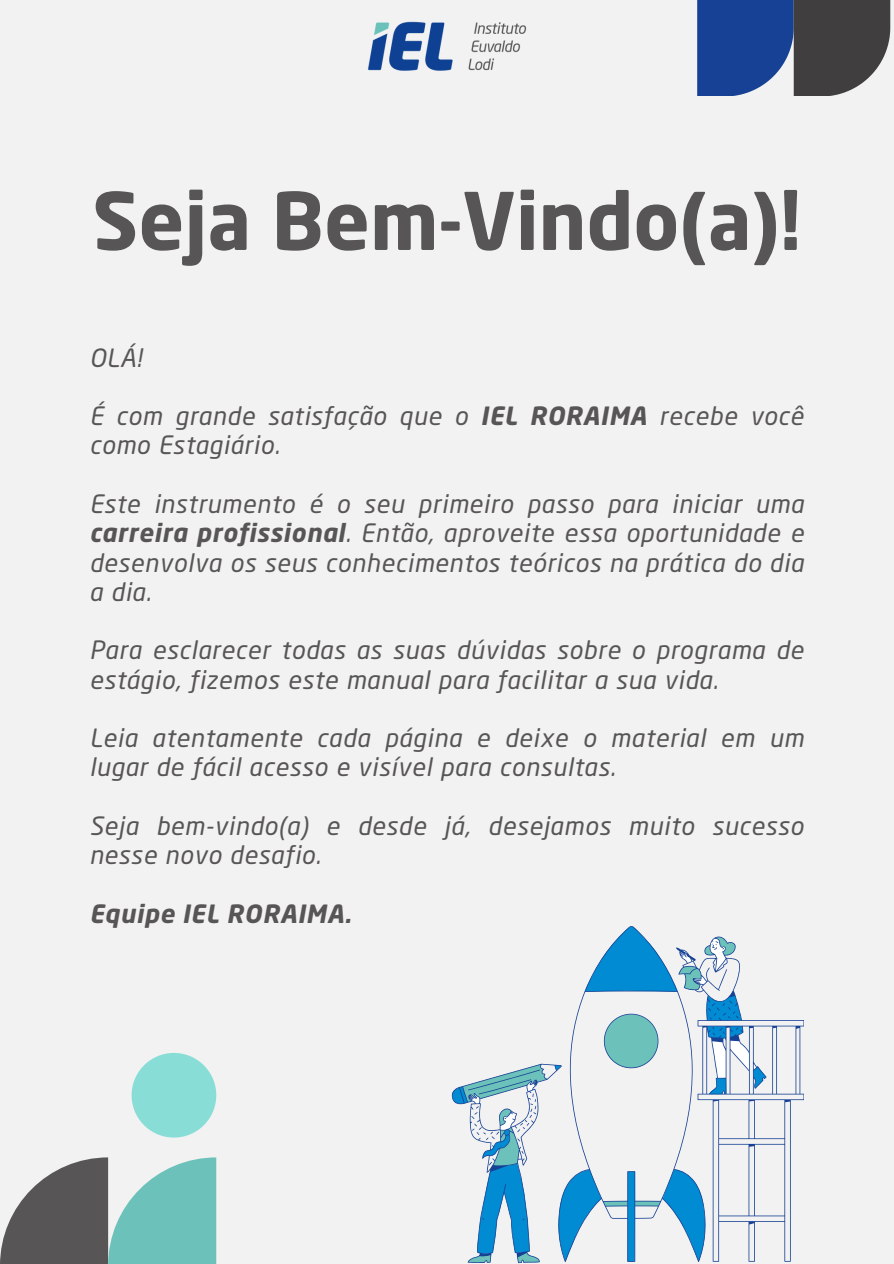
<style>
.page{position:relative;width:894px;height:1264px;background:#fff}
.page>*{position:absolute;margin:0;border:0;box-sizing:border-box;transform-origin:0 0}
.t1{font:700 78.15px "Neo Sans Pro";color:#575555}
.t2{font:italic 24.9px/29.2px "Neo Sans Pro";letter-spacing:.03em;color:#575555}
.t3{font:italic 700 24.9px "Neo Sans Pro";letter-spacing:.03em;color:#575555}
.s1{font-weight:700}
</style>
<div class="page">
<div style="left:0;top:0;width:893px;height:1263px;background:#f2f2f2"></div>
<img style="left:367px;top:21px;width:160px;height:50px">
<svg style="left:0;top:1157px;width:216px;height:106px"></svg>
<svg style="left:131px;top:1053px;width:85px;height:84px"></svg>
<svg style="left:697px;top:0;width:194px;height:96px;background:#415378"></svg>
<svg style="left:451px;top:926px;width:352px;height:336px"></svg>
<p class="t1" style="left:92px;top:190px;width:710px">Seja Bem-Vindo(a)!</p>
<p class="t2" style="left:89px;top:345px;width:54px">OLÁ!</p>
<p class="t2" style="left:89px;top:404px;width:715px">É com grande satisfação que o <span class="s1">IEL RORAIMA</span> recebe você como Estagiário.</p>
<h1 class="t2" style="left:89px;top:492px;width:715px;text-align:justify">Este instrumento é o seu primeiro passo para iniciar uma <span class="s1">carreira profissional</span>. Então, aproveite essa oportunidade e desenvolva os seus conhecimentos teóricos na prática do dia a dia.</h1>
<h2 class="t2" style="left:89px;top:638px;width:715px">Para esclarecer todas as suas dúvidas sobre o programa de estágio, fizemos este manual para facilitar a sua vida.</h2>
<p class="t2" style="left:89px;top:726px;width:715px">Leia atentamente cada página e deixe o material em um lugar de fácil acesso e visível para consultas.</p>
<p class="t2" style="left:89px;top:813px;width:715px">Seja bem-vindo(a) e desde já, desejamos muito sucesso nesse novo desafio.</p>
<p class="t3" style="left:89px;top:903px;width:263px">Equipe IEL RORAIMA.</p>
</div>
